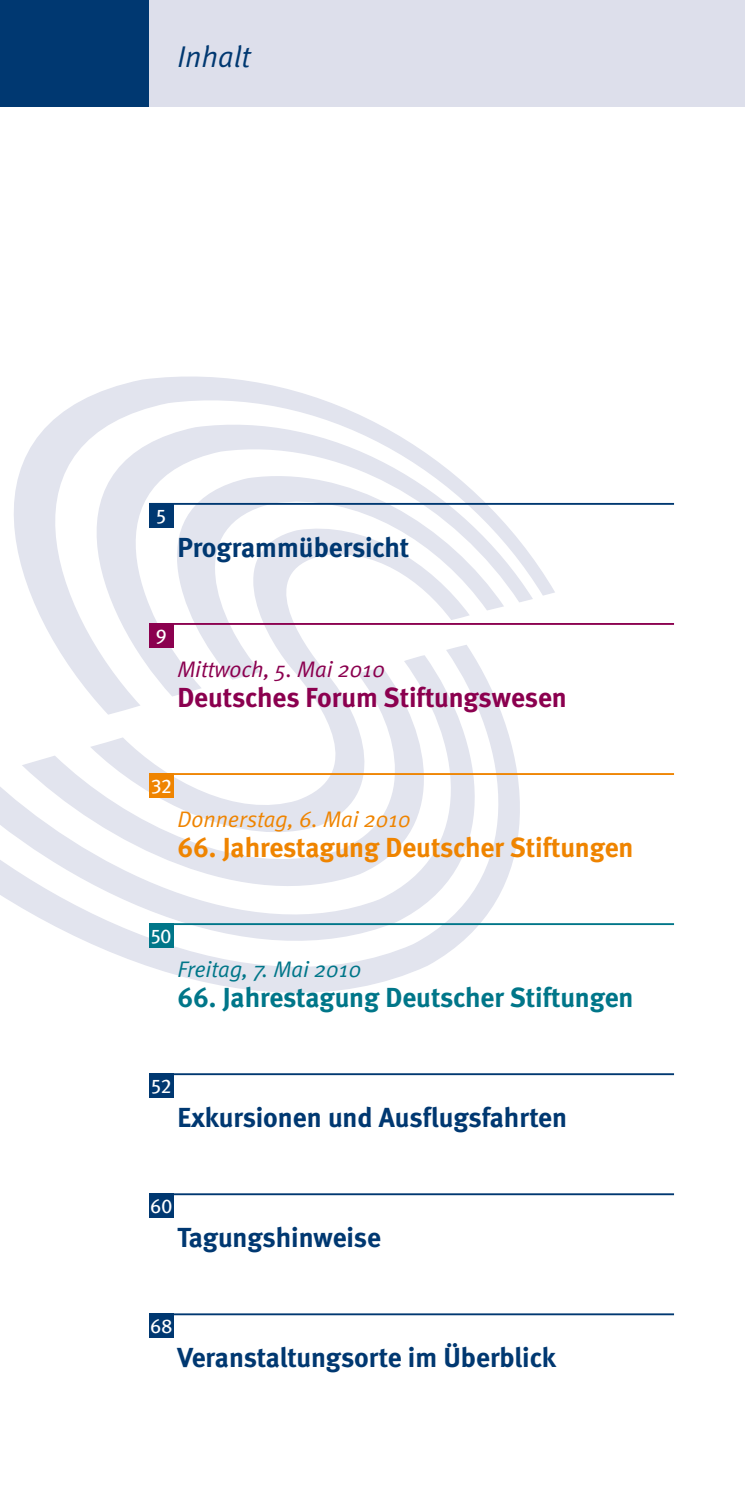
<style>
.page{position:relative;width:745px;height:1489px;background:#fff}
.page>*{position:absolute;margin:0;border:0;box-sizing:border-box;transform-origin:0 0}
.t1{font:italic 30px "Meta Normal";color:#003871}
.t2{font:700 27.5px "Meta";color:#003871}
.t3{font:700 27.5px "Meta";color:#ef8400}
.t4{font:700 27.5px "Meta";color:#007689}
.t5{font:700 27.5px "Meta";color:#8b004f}
.t6{font:italic 22.5px "Meta Normal";letter-spacing:-.005em;color:#ef8400}
.t7{font:italic 22.5px "Meta Normal";letter-spacing:-.005em;color:#8b004f}
.t8{font:italic 22.5px "Meta Normal";letter-spacing:-.005em;color:#007689}
.t9{font:20px "Meta Book Caps Expert";letter-spacing:-.02em;color:#fff}
</style>
<div class="page">
<div style="left:0;top:0;width:149px;height:106px;background:#003871"></div>
<div style="left:149px;top:0;width:595px;height:106px;background:#dddfeb"></div>
<svg style="left:206px;top:727px;width:346px;height:266px"></svg>
<svg style="left:0;top:714px;width:506px;height:268px"></svg>
<svg style="left:22px;top:714px;width:428px;height:200px"></svg>
<svg style="left:14px;top:376px;width:541px;height:338px"></svg>
<svg style="left:42px;top:409px;width:490px;height:287px"></svg>
<svg style="left:136px;top:463px;width:367px;height:216px"></svg>
<div style="left:149px;top:503px;width:25px;height:24px;background:#003871"></div>
<hr style="left:149px;top:503px;width:524px;height:2px;background:#003871">
<div style="left:149px;top:623px;width:25px;height:24px;background:#8b004f"></div>
<hr style="left:149px;top:623px;width:524px;height:2px;background:#8b004f">
<div style="left:149px;top:773px;width:25px;height:24px;background:#ef8400"></div>
<hr style="left:149px;top:773px;width:524px;height:2px;background:#ef8400">
<div style="left:149px;top:923px;width:25px;height:24px;background:#007689"></div>
<hr style="left:149px;top:923px;width:524px;height:2px;background:#007689">
<div style="left:149px;top:1073px;width:25px;height:24px;background:#003871"></div>
<hr style="left:149px;top:1073px;width:524px;height:2px;background:#003871">
<div style="left:149px;top:1193px;width:25px;height:24px;background:#003871"></div>
<hr style="left:149px;top:1193px;width:524px;height:2px;background:#003871">
<div style="left:149px;top:1313px;width:25px;height:24px;background:#003871"></div>
<hr style="left:149px;top:1313px;width:524px;height:2px;background:#003871">
<p class="t1" style="left:177px;top:39px;width:74px">Inhalt</p>
<p class="t9" style="left:156px;top:503px;width:11px">5</p>
<p class="t2" style="left:177px;top:529px;width:233px">Programmübersicht</p>
<p class="t9" style="left:156px;top:623px;width:13px">9</p>
<p class="t7" style="left:177px;top:655px;width:209px">Mittwoch, 5. Mai 2010</p>
<p class="t5" style="left:177px;top:679px;width:391px">Deutsches Forum Stiftungswesen</p>
<p class="t9" style="left:151px;top:773px;width:22px">32</p>
<p class="t6" style="left:177px;top:805px;width:235px">Donnerstag, 6. Mai 2010</p>
<p class="t3" style="left:177px;top:829px;width:457px">66. Jahrestagung Deutscher Stiftungen</p>
<p class="t9" style="left:151px;top:923px;width:22px">50</p>
<p class="t8" style="left:177px;top:955px;width:185px">Freitag, 7. Mai 2010</p>
<p class="t4" style="left:177px;top:979px;width:457px">66. Jahrestagung Deutscher Stiftungen</p>
<p class="t9" style="left:151px;top:1073px;width:21px">52</p>
<p class="t2" style="left:177px;top:1099px;width:391px">Exkursionen und Ausflugsfahrten</p>
<p class="t9" style="left:150px;top:1193px;width:24px">60</p>
<p class="t2" style="left:177px;top:1219px;width:205px">Tagungshinweise</p>
<p class="t9" style="left:150px;top:1313px;width:24px">68</p>
<p class="t2" style="left:177px;top:1339px;width:380px">Veranstaltungsorte im Überblick</p>
</div>
